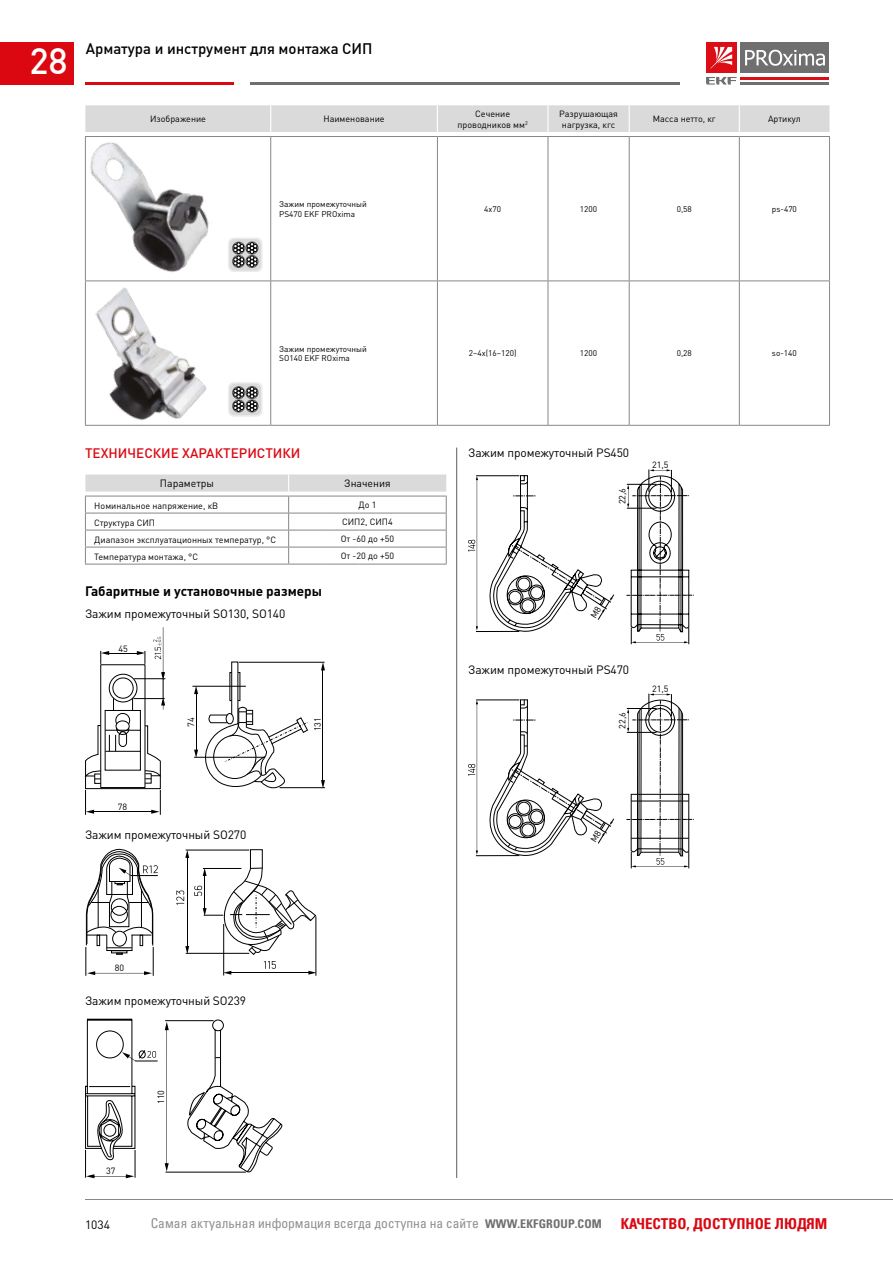
<style>
.page{position:relative;width:893px;height:1263px;background:#fff}
.page>*{position:absolute;margin:0;border:0;box-sizing:border-box;transform-origin:0 0}
.t1{font:500 36px "DIN Cyr";color:#fff}
.t2{font:500 15px "DIN Cyr";color:#000}
.t3{font:700 15px "Partner Condensed";color:#db0812}
.t4{font:13.5px "Partner Condensed";color:#909090}
.t5{font:700 13.5px "DIN Cyr";color:#000}
.t6{font:500 13.5px "DIN Cyr";color:#db0812}
.t7{font:12px "DIN Cyr";letter-spacing:-.01em;color:#000}
.t8{font:10.5px "DIN Cyr";color:#000}
.t9{font:9px/10.8px "DIN Cyr";color:#000;text-align:center}
.t10{font:8.25px/9.9px "DIN Cyr";color:#000}
.s1{font-weight:700;font-size:12px;color:#706f6f}
</style>
<div class="page">
<hr style="left:85px;top:1199px;width:808px;height:1px;background:#878787">
<hr style="left:85px;top:82px;width:149px;height:3px;background:#db0812">
<hr style="left:250px;top:82px;width:430px;height:3px;background:#706f6f">
<div style="left:740px;top:43px;width:89px;height:30px;background:#706f6f"></div>
<hr style="left:740px;top:77px;width:89px;height:3px;background:#dc0d15">
<hr style="left:740px;top:82px;width:89px;height:3px;background:#706f6f">
<svg style="left:745px;top:50px;width:80px;height:16px"></svg>
<svg style="left:706px;top:77px;width:30px;height:8px"></svg>
<div style="left:706px;top:43px;width:30px;height:30px;background:#dc0d15"></div>
<svg style="left:710px;top:47px;width:22px;height:22px"></svg>
<div style="left:0;top:43px;width:74px;height:42px;background:#db0812"></div>
<hr style="left:456px;top:448px;width:1px;height:730px;background:#706f6f">
<hr style="left:85px;top:564px;width:204px;height:1px;background:#878787">
<hr style="left:289px;top:564px;width:31px;height:1px;background:#878787">
<hr style="left:320px;top:564px;width:39px;height:1px;background:#878787">
<hr style="left:359px;top:564px;width:88px;height:1px;background:#878787">
<svg style="left:85px;top:474px;width:362px;height:90px"></svg>
<hr style="left:192px;top:686px;width:54px;height:1px;background:#000">
<svg style="left:194px;top:661px;width:114px;height:128px"></svg>
<hr style="left:239px;top:662px;width:86px;height:1px;background:#000">
<hr style="left:280px;top:787px;width:45px;height:1px;background:#000">
<svg style="left:321px;top:662px;width:4px;height:8px"></svg>
<hr style="left:323px;top:668px;width:1px;height:114px;background:#000">
<svg style="left:321px;top:780px;width:4px;height:8px"></svg>
<hr style="left:270px;top:137px;width:1px;height:143px;background:#878787">
<hr style="left:437px;top:137px;width:1px;height:143px;background:#878787">
<hr style="left:548px;top:137px;width:1px;height:143px;background:#878787">
<hr style="left:629px;top:137px;width:1px;height:143px;background:#878787">
<hr style="left:739px;top:137px;width:1px;height:143px;background:#878787">
<hr style="left:829px;top:137px;width:1px;height:143px;background:#878787">
<hr style="left:270px;top:281px;width:1px;height:144px;background:#878787">
<hr style="left:437px;top:281px;width:1px;height:144px;background:#878787">
<hr style="left:548px;top:281px;width:1px;height:144px;background:#878787">
<hr style="left:629px;top:281px;width:1px;height:144px;background:#878787">
<hr style="left:739px;top:281px;width:1px;height:144px;background:#878787">
<hr style="left:829px;top:281px;width:1px;height:144px;background:#878787">
<div style="left:85px;top:105px;width:744px;height:27px;background:#dadada"></div>
<hr style="left:85px;top:136px;width:186px;height:1px;background:#878787">
<hr style="left:85px;top:280px;width:186px;height:1px;background:#878787">
<hr style="left:85px;top:425px;width:186px;height:1px;background:#878787">
<hr style="left:271px;top:136px;width:166px;height:1px;background:#878787">
<hr style="left:271px;top:280px;width:166px;height:1px;background:#878787">
<hr style="left:271px;top:425px;width:166px;height:1px;background:#878787">
<hr style="left:437px;top:136px;width:111px;height:1px;background:#878787">
<hr style="left:437px;top:280px;width:111px;height:1px;background:#878787">
<hr style="left:437px;top:425px;width:111px;height:1px;background:#878787">
<hr style="left:548px;top:136px;width:81px;height:1px;background:#878787">
<hr style="left:548px;top:280px;width:81px;height:1px;background:#878787">
<hr style="left:548px;top:425px;width:81px;height:1px;background:#878787">
<hr style="left:629px;top:136px;width:110px;height:1px;background:#878787">
<hr style="left:629px;top:280px;width:110px;height:1px;background:#878787">
<hr style="left:629px;top:425px;width:110px;height:1px;background:#878787">
<hr style="left:739px;top:136px;width:91px;height:1px;background:#878787">
<hr style="left:739px;top:280px;width:91px;height:1px;background:#878787">
<hr style="left:739px;top:425px;width:91px;height:1px;background:#878787">
<img style="left:84px;top:288px;width:133px;height:138px">
<img style="left:84px;top:110px;width:149px;height:178px">
<svg style="left:228px;top:238px;width:34px;height:34px"></svg>
<svg style="left:228px;top:382px;width:34px;height:34px"></svg>
<hr style="left:223px;top:924px;width:1px;height:51px;background:#000">
<hr style="left:316px;top:916px;width:1px;height:60px;background:#000">
<svg style="left:223px;top:971px;width:8px;height:4px"></svg>
<hr style="left:229px;top:972px;width:81px;height:1px;background:#000">
<svg style="left:308px;top:971px;width:8px;height:4px"></svg>
<svg style="left:264px;top:961px;width:12px;height:8px"></svg>
<svg style="left:176px;top:849px;width:140px;height:106px"></svg>
<svg style="left:84px;top:627px;width:81px;height:349px"></svg>
<svg style="left:85px;top:1018px;width:198px;height:160px"></svg>
<hr style="left:476px;top:631px;width:43px;height:1px;background:#000">
<hr style="left:476px;top:475px;width:43px;height:1px;background:#000">
<svg style="left:468px;top:476px;width:10px;height:155px"></svg>
<hr style="left:476px;top:855px;width:43px;height:1px;background:#000">
<hr style="left:476px;top:700px;width:43px;height:1px;background:#000">
<svg style="left:468px;top:700px;width:10px;height:155px"></svg>
<svg style="left:626px;top:693px;width:68px;height:175px"></svg>
<svg style="left:484px;top:469px;width:210px;height:175px"></svg>
<svg style="left:484px;top:699px;width:130px;height:158px"></svg>
<h1 class="t1" style="left:29px;top:40px;width:40px">28</h1>
<h2 class="t2" style="left:86px;top:40px;width:288px">Арматура и инструмент для монтажа СИП</h2>
<p class="t9" style="left:150px;top:113px;width:58px">Изображение</p>
<p class="t9" style="left:323px;top:113px;width:63px">Наименование</p>
<p class="t9" style="left:458px;top:108px;width:72px">Сечение проводников мм<sup>2</sup></p>
<p class="t9" style="left:559px;top:108px;width:60px">Разрушающая нагрузка, кгс</p>
<p class="t9" style="left:653px;top:113px;width:64px">Масса нетто, кг</p>
<p class="t9" style="left:768px;top:113px;width:34px">Артикул</p>
<p class="t10" style="left:279px;top:199px;width:89px">Зажим промежуточный<br>PS470 EKF PROxima</p>
<p class="t10" style="left:484px;top:204px;width:18px">4x70</p>
<p class="t10" style="left:580px;top:204px;width:19px">1200</p>
<p class="t10" style="left:677px;top:204px;width:17px">0,58</p>
<p class="t10" style="left:772px;top:204px;width:27px">ps-470</p>
<p class="t10" style="left:279px;top:343px;width:89px">Зажим промежуточный<br>SO140 EKF ROxima</p>
<p class="t10" style="left:469px;top:348px;width:49px">2–4х(16–120)</p>
<p class="t10" style="left:580px;top:348px;width:19px">1200</p>
<p class="t10" style="left:677px;top:348px;width:17px">0,28</p>
<p class="t10" style="left:772px;top:348px;width:26px">so-140</p>
<h3 class="t6" style="left:85px;top:445px;width:217px">ТЕХНИЧЕСКИЕ ХАРАКТЕРИСТИКИ</h3>
<p class="t8" style="left:160px;top:476px;width:56px">Параметры</p>
<p class="t8" style="left:344px;top:476px;width:48px">Значения</p>
<p class="t9" style="left:94px;top:500px;width:125px">Номинальное напряжение, кВ</p>
<p class="t9" style="left:358px;top:499px;width:19px">До 1</p>
<p class="t9" style="left:94px;top:517px;width:62px">Структура СИП</p>
<p class="t9" style="left:342px;top:516px;width:52px">СИП2, СИП4</p>
<p class="t9" style="left:94px;top:534px;width:183px">Диапазон эксплуатационных температур, °С</p>
<p class="t9" style="left:341px;top:533px;width:55px">От -60 до +50</p>
<p class="t9" style="left:94px;top:551px;width:105px">Температура монтажа, °С</p>
<p class="t9" style="left:341px;top:550px;width:55px">От -20 до +50</p>
<h3 class="t5" style="left:85px;top:583px;width:238px">Габаритные и установочные размеры</h3>
<h3 class="t7" style="left:85px;top:605px;width:202px">Зажим промежуточный SO130, SO140</h3>
<p class="t9" style="left:118px;top:643px;width:11px">45</p>
<p class="t9" style="left:118px;top:801px;width:11px">78</p>
<p class="t9" style="left:185px;top:727px;width:11px;rotate:-90deg">74</p>
<p class="t9" style="left:312px;top:731px;width:16px;rotate:-90deg">131</p>
<h3 class="t7" style="left:85px;top:826px;width:163px">Зажим промежуточный SO270</h3>
<p class="t9" style="left:115px;top:962px;width:11px">80</p>
<h3 class="t7" style="left:85px;top:993px;width:163px">Зажим промежуточный SO239</h3>
<p class="t9" style="left:106px;top:1165px;width:11px">37</p>
<p class="t9" style="left:155px;top:1104px;width:16px;rotate:-90deg">110</p>
<h3 class="t7" style="left:468px;top:445px;width:163px">Зажим промежуточный PS450</h3>
<p class="t9" style="left:617px;top:504px;width:18px;rotate:-90deg">22,6</p>
<p class="t9" style="left:652px;top:459px;width:18px">21,5</p>
<h3 class="t7" style="left:468px;top:662px;width:163px">Зажим промежуточный PS470</h3>
<p class="t9" style="left:617px;top:729px;width:18px;rotate:-90deg">22,6</p>
<p class="t9" style="left:652px;top:683px;width:18px">21,5</p>
<h3 class="t7" style="left:85px;top:1216px;width:27px">1034</h3>
<h3 class="t4" style="left:151px;top:1215px;width:453px">Самая актуальная информация всегда доступна на сайте <span class="s1">WWW.EKFGROUP.COM</span></h3>
<h2 class="t3" style="left:621px;top:1215px;width:208px">КАЧЕСТВО, ДОСТУПНОЕ ЛЮДЯМ</h2>
</div>
